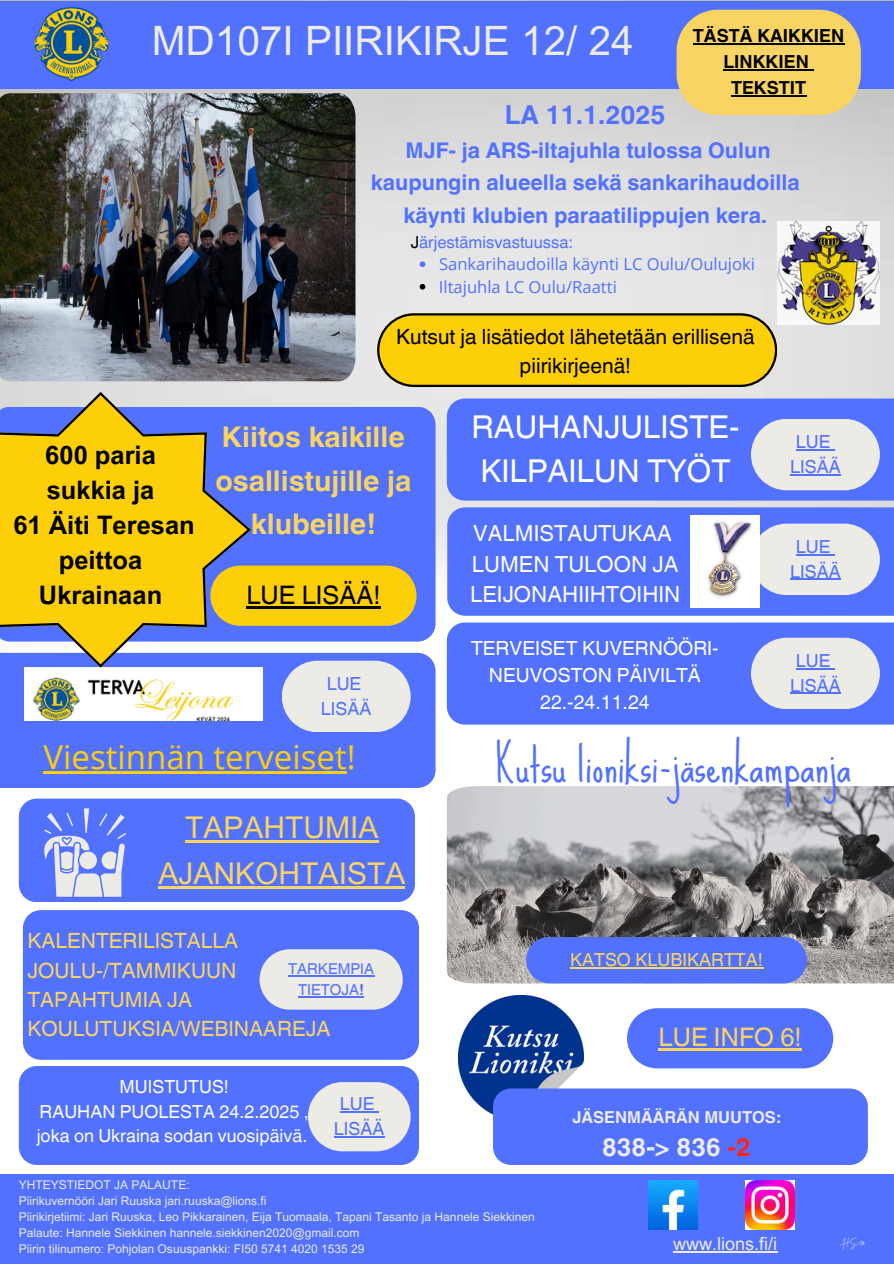
<style>
.page{position:relative;width:894px;height:1264px;background:#fff}
.page>*{position:absolute;margin:0;border:0;box-sizing:border-box;transform-origin:0 0}
.t1{font:45.3px "Sue Ellen Francisco";color:#5271ff}
.t2{font:40.5px "Arial MT Pro";color:#ecebe6}
.t3{font:33px "Open Sans";color:#fdcf08}
.t4{font:31.5px/43.8px "Helvetica World";color:#fffffe}
.t5{font:30px "Arial MT Pro";color:#f8d462}
.t6{font:700 28.5px/43.5px "Helvetica World";color:#f8d462;text-align:center}
.t7{font:700 26.1px "Helvetica World";color:#5271ff}
.t8{font:700 25.5px/34.8px "Arial MT Pro";color:#000}
.t9{font:700 25.5px "Helvetica World";color:#ecebe6}
.t10{font:25.5px "Helvetica World";color:#f8d462}
.t11{font:25.5px "Helvetica World";color:#000}
.t12{font:22.2px/30.3px "Helvetica World";color:#fdfdfd}
.t13{font:700 21.6px/32.7px "Helvetica World";color:#5271ff;text-align:center}
.t14{font:21px "Helvetica World";color:#f8d462}
.t15{font:21px/29.2px "Helvetica World";color:#000;text-align:center}
.t16{font:19.5px/27px "Helvetica World";color:#fff;text-align:center}
.t17{font:18px "Helvetica World";color:#fdfdfd}
.t18{font:18px "Helvetica World";color:#5271ff}
.t19{font:700 18px/25.8px "Helvetica World";color:#000;text-align:center}
.t20{font:18px "Helvetica World";color:#f8d462}
.t21{font:18px "Arial MT Pro";color:#ecebe6}
.t22{font:16.65px "Open Sans";color:#5271ff}
.t23{font:16.65px "Helvetica World";color:#5271ff}
.t24{font:700 16.5px "Helvetica World";color:#ecebe6}
.t25{font:15px/21.3px "Helvetica World";color:#5271ff;text-align:center}
.t26{font:12px "Arial MT Pro";color:#ecebe6}
.t27{font:7.5px "Brittany Signature";color:#fff}
.s1{color:#000}
.s2{font-weight:700}
.s3{color:#f22}
</style>
<div class="page">
<img style="left:0;top:0;width:893px;height:1165px">
<img style="left:446px;top:786px;width:447px;height:197px">
<img style="left:0;top:93px;width:355px;height:288px">
<div style="left:0;top:2px;width:893px;height:87px;background:#5271ff"></div>
<img style="left:35px;top:7px;width:73px;height:74px;border-radius:5px">
<div style="left:0;top:1174px;width:893px;height:89px;background:#5271ff"></div>
<img style="left:648px;top:1180px;width:49px;height:49px">
<img style="left:745px;top:1180px;width:49px;height:49px">
<img style="left:458px;top:995px;width:125px;height:125px">
<div style="left:493px;top:1088px;width:374px;height:76px;background:#5271ff"></div>
<svg style="left:19px;top:798px;width:396px;height:104px;background:#627dfb"></svg>
<svg style="left:627px;top:1008px;width:206px;height:60px;background:#5f7bfc"></svg>
<hr style="left:658px;top:1048px;width:143px;height:2px;background:#f8d462">
<div style="left:251px;top:406px;width:184px;height:235px;background:#5271ff"></div>
<div style="left:446px;top:622px;width:447px;height:102px;background:#5271ff"></div>
<svg style="left:750px;top:637px;width:129px;height:72px;background:#d5d9e9"></svg>
<hr style="left:789px;top:693px;width:51px;height:1px;background:#5271ff">
<div style="left:23px;top:910px;width:396px;height:149px;background:#5271ff"></div>
<svg style="left:259px;top:949px;width:143px;height:60px;background:#d8dbe9"></svg>
<div style="left:0;top:653px;width:435px;height:135px;background:#5271ff"></div>
<img style="left:25px;top:667px;width:237px;height:53px">
<svg style="left:526px;top:936px;width:280px;height:47px;background:#5773f5"></svg>
<hr style="left:570px;top:967px;width:192px;height:1px;background:#f8d462">
<img style="left:777px;top:221px;width:102px;height:103px">
<svg style="left:676px;top:10px;width:184px;height:105px;background:#e7c969"></svg>
<hr style="left:730px;top:95px;width:76px;height:1px;background:#000">
<svg style="left:0;top:392px;width:251px;height:275px;background:#cdb655"></svg>
<svg style="left:210px;top:565px;width:206px;height:61px;background:#edc51a"></svg>
<hr style="left:246px;top:606px;width:134px;height:2px;background:#000">
<svg style="left:282px;top:660px;width:128px;height:72px;background:#d9dce9"></svg>
<div style="left:447px;top:507px;width:446px;height:108px;background:#5271ff"></div>
<svg style="left:759px;top:523px;width:120px;height:72px;background:#dddfe8"></svg>
<hr style="left:789px;top:578px;width:51px;height:2px;background:#5271ff">
<svg style="left:19px;top:1065px;width:400px;height:99px;background:#6b85fb"></svg>
<hr style="left:334px;top:1136px;width:50px;height:1px;background:#5271ff">
<img style="left:690px;top:515px;width:69px;height:93px">
<svg style="left:377px;top:313px;width:399px;height:74px;background:#ebc210"></svg>
<hr style="left:185px;top:840px;width:193px;height:2px;background:#f8d462">
<hr style="left:673px;top:1251px;width:104px;height:1px;background:#ecebe6">
<hr style="left:158px;top:886px;width:247px;height:2px;background:#f8d462">
<hr style="left:44px;top:771px;width:302px;height:2px;background:#fdcf08">
<svg style="left:419px;top:261px;width:6px;height:6px"></svg>
<svg style="left:419px;top:284px;width:6px;height:5px"></svg>
<div style="left:446px;top:398px;width:447px;height:102px;background:#5271ff"></div>
<svg style="left:750px;top:419px;width:129px;height:71px;background:#d7dae9"></svg>
<hr style="left:789px;top:474px;width:51px;height:1px;background:#5271ff">
<p class="t2" style="left:152px;top:25px;width:483px">MD107I PIIRIKIRJE 12/ 24</p>
<p class="t19" style="left:692px;top:21px;width:153px">TÄSTÄ KAIKKIEN<br>LINKKIEN</p>
<p class="t19" style="left:730px;top:73px;width:77px">TEKSTIT</p>
<h3 class="t8" style="left:45px;top:441px;width:112px">600 paria sukkia ja</h3>
<p class="t8" style="left:13px;top:510px;width:183px;text-align:center">61 Äiti Teresan peittoa<br>Ukrainaan</p>
<p class="t7" style="left:504px;top:93px;width:162px">LA 11.1.2025</p>
<p class="t13" style="left:370px;top:131px;width:430px">MJF- ja ARS-iltajuhla tulossa Oulun kaupungin alueella sekä sankarihaudoilla käynti klubien paraatilippujen kera.</p>
<p class="t23" style="left:410px;top:232px;width:164px"><span class="s1">J</span>ärjestämisvastuussa:</p>
<p class="t22" style="left:439px;top:253px;width:317px">Sankarihaudoilla käynti LC Oulu/Oulujoki</p>
<p class="t22" style="left:439px;top:275px;width:179px">Iltajuhla LC Oulu/Raatti</p>
<p class="t15" style="left:396px;top:322px;width:360px">Kutsut ja lisätiedot lähetetään erillisenä piirikirjeenä!</p>
<p class="t4" style="left:471px;top:405px;width:270px">RAUHANJULISTE-<br>KILPAILUN TYÖT</p>
<p class="t6" style="left:215px;top:412px;width:197px">Kiitos kaikille osallistujille ja klubeille!</p>
<p class="t12" style="left:473px;top:518px;width:200px">VALMISTAUTUKAA</p>
<p class="t12" style="left:470px;top:549px;width:211px">LUMEN TULOON JA<br>LEIJONAHIIHTOIHIN</p>
<p class="t11" style="left:246px;top:580px;width:135px">LUE LISÄÄ!</p>
<p class="t18" style="left:326px;top:673px;width:36px">LUE</p>
<h6 class="t18" style="left:321px;top:697px;width:52px">LISÄÄ</h6>
<p class="t16" style="left:471px;top:634px;width:249px">TERVEISET KUVERNÖÖRI-<br>NEUVOSTON PÄIVILTÄ<br>22.-24.11.24</p>
<p class="t18" style="left:795px;top:431px;width:36px">LUE</p>
<p class="t18" style="left:789px;top:456px;width:52px">LISÄÄ</p>
<p class="t18" style="left:795px;top:536px;width:36px">LUE</p>
<p class="t18" style="left:789px;top:560px;width:52px">LISÄÄ</p>
<p class="t18" style="left:795px;top:650px;width:36px">LUE</p>
<p class="t18" style="left:789px;top:674px;width:52px">LISÄÄ</p>
<h6 class="t3" style="left:44px;top:733px;width:313px">Viestinnän terveiset!</h6>
<p class="t5" style="left:185px;top:816px;width:195px">TAPAHTUMIA</p>
<p class="t5" style="left:158px;top:862px;width:248px">AJANKOHTAISTA</p>
<p class="t14" style="left:27px;top:928px;width:212px">KALENTERILISTALLA</p>
<p class="t14" style="left:27px;top:957px;width:210px">JOULU-/TAMMIKUUN</p>
<p class="t14" style="left:27px;top:987px;width:166px">TAPAHTUMIA JA</p>
<p class="t14" style="left:27px;top:1016px;width:304px">KOULUTUKSIA/WEBINAAREJA</p>
<p class="t25" style="left:288px;top:958px;width:87px">TARKEMPIA<br>TIETOJA<span class="s2">!</span></p>
<p class="t17" style="left:120px;top:1075px;width:111px">MUISTUTUS!</p>
<p class="t17" style="left:39px;top:1100px;width:271px">RAUHAN PUOLESTA 24.2.2025 ,</p>
<p class="t17" style="left:37px;top:1125px;width:272px">joka on Ukraina sodan vuosipäivä.</p>
<p class="t18" style="left:339px;top:1093px;width:36px">LUE</p>
<p class="t18" style="left:334px;top:1118px;width:52px">LISÄÄ</p>
<h4 class="t1" style="left:495px;top:740px;width:357px">Kutsu lioniksi-jäsenkampanja</h4>
<h5 class="t20" style="left:570px;top:949px;width:194px">KATSO KLUBIKARTTA!</h5>
<p class="t10" style="left:658px;top:1022px;width:144px">LUE INFO 6!</p>
<h1 class="t24" style="left:572px;top:1103px;width:209px">JÄSENMÄÄRÄN MUUTOS:</h1>
<p class="t9" style="left:602px;top:1125px;width:150px">838-&gt; 836 <span class="s3">-2</span></p>
<p class="t26" style="left:19px;top:1180px;width:172px">YHTEYSTIEDOT JA PALAUTE:</p>
<h3 class="t26" style="left:19px;top:1196px;width:249px">Piirikuvernööri Jari Ruuska jari.ruuska@lions.fi</h3>
<h3 class="t26" style="left:19px;top:1212px;width:517px">Piirikirjetiimi: Jari Ruuska, Leo Pikkarainen, Eija Tuomaala, Tapani Tasanto ja Hannele Siekkinen</h3>
<p class="t26" style="left:19px;top:1228px;width:342px">Palaute: Hannele Siekkinen hannele.siekkinen2020@gmail.com</p>
<p class="t26" style="left:19px;top:1244px;width:347px">Piirin tilinumero: Pohjolan Osuuspankki: FI50 5741 4020 1535 29</p>
<p class="t21" style="left:673px;top:1237px;width:106px">www.lions.fi/i</p>
<p class="t27" style="left:843px;top:1237px;width:23px">HS/24</p>
</div>
